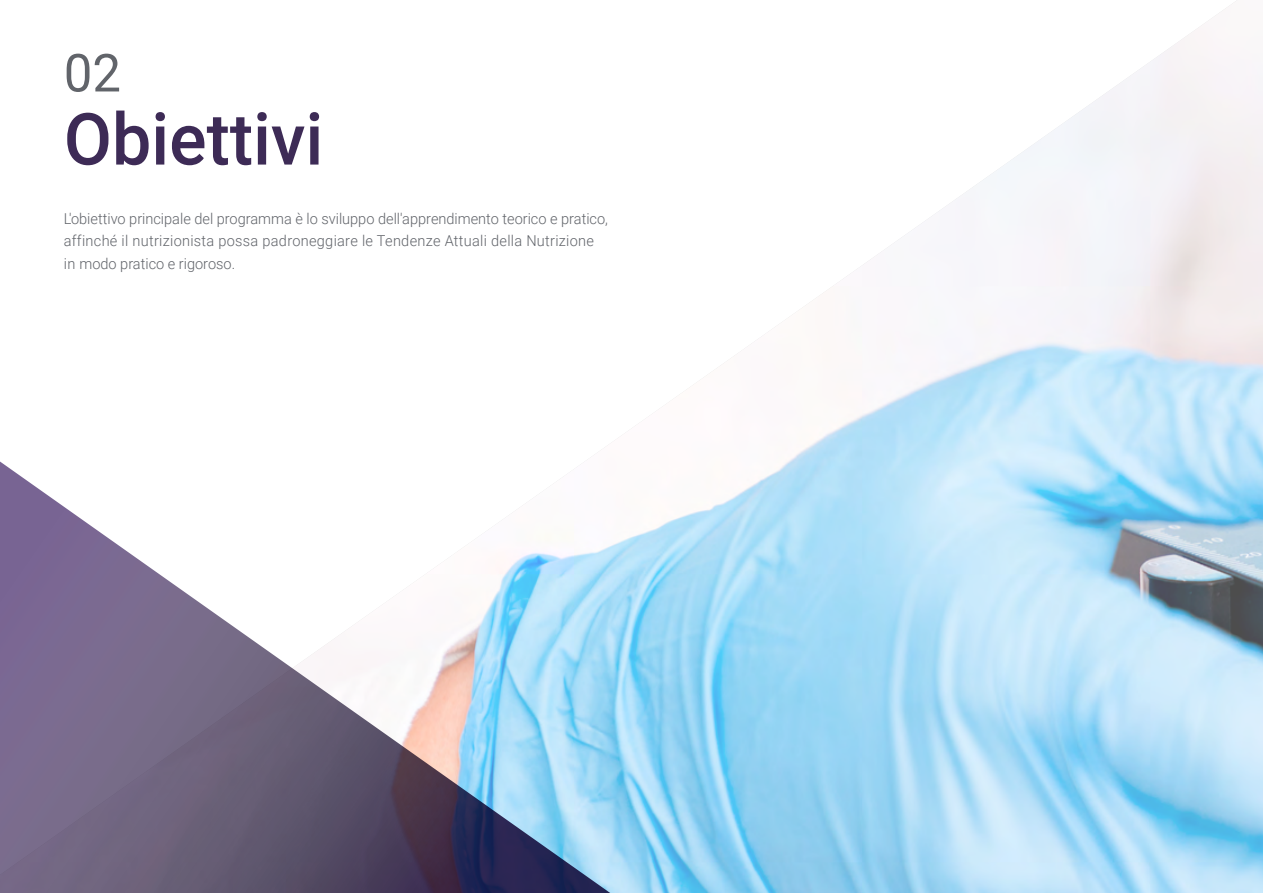
<style>
.page{position:relative;width:1263px;height:893px;background:#fff}
.page>*{position:absolute;margin:0;border:0;box-sizing:border-box;transform-origin:0 0}
.t1{font:500 72px "Roboto";color:#3d2b56}
.t2{font:52.5px "Roboto";color:#61646a}
.t3{font:300 15px/22.5px "Roboto";color:#61646a}
</style>
<div class="page">
<img style="left:614px;top:0;width:649px;height:893px">
<svg style="left:0;top:446px;width:640px;height:447px"></svg>
<h2 class="t2" style="left:64px;top:36px;width:59px">02</h2>
<h1 class="t1" style="left:64px;top:89px;width:261px">Obiettivi</h1>
<p class="t3" style="left:64px;top:207px;width:546px">L'obiettivo principale del programma è lo sviluppo dell'apprendimento teorico e pratico, affinché il nutrizionista possa padroneggiare le Tendenze Attuali della Nutrizione in modo pratico e rigoroso.</p>
</div>
